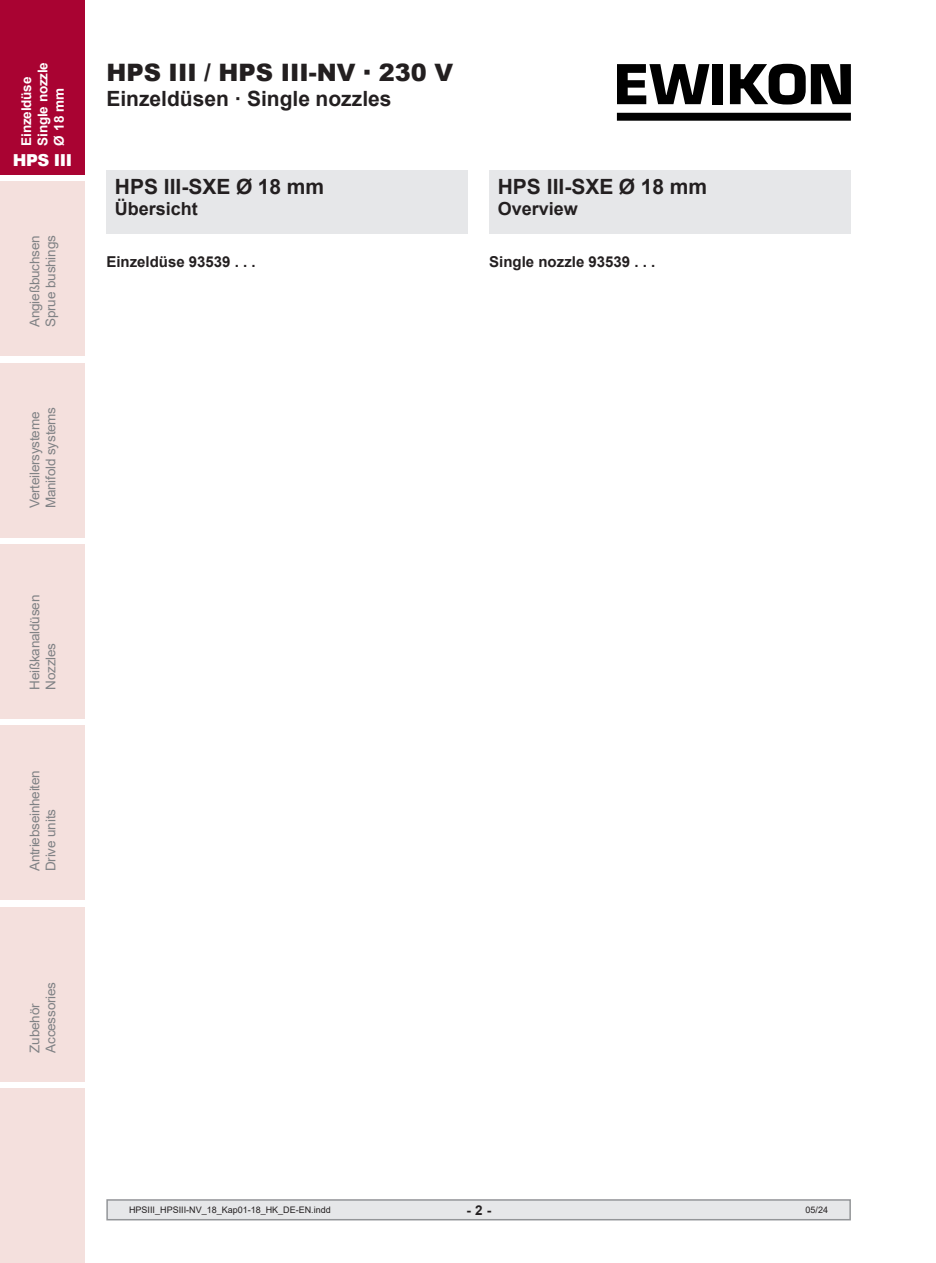
<style>
.page{position:relative;width:936px;height:1263px;background:#fff}
.page>*{position:absolute;margin:0;border:0;box-sizing:border-box;transform-origin:0 0}
.t1{font:900 24px "Arial";color:#231f20}
.Arial-14pt-fett{font:700 21px "Arial";color:#231f20}
.t2{font:700 18px "Arial";color:#231f20}
.t3{font:900 16.5px "Arial";letter-spacing:-.025em;color:#fff}
.t4{font:700 15px "Arial";color:#231f20}
.t5{font:13.5px/16.2px "Arial";letter-spacing:-.015em;color:#808285}
.t6{font:700 13.5px/16.2px "Arial";letter-spacing:-.015em;color:#fff}
.t7{font:700 13.5px "Arial";color:#231f20}
.t8{font:9px "Arial";color:#231f20}
</style>
<div class="page">
<div style="left:106px;top:1199px;width:744px;height:21px;background:#e6e7e9;border:2px solid #939598"></div>
<div style="left:0;top:0;width:85px;height:174px;background:#a90332"></div>
<div style="left:0;top:181px;width:85px;height:175px;background:#f4e0dd"></div>
<div style="left:0;top:363px;width:85px;height:174px;background:#f4e0dd"></div>
<div style="left:0;top:544px;width:85px;height:175px;background:#f4e0dd"></div>
<div style="left:0;top:907px;width:85px;height:174px;background:#f4e0dd"></div>
<div style="left:0;top:1089px;width:85px;height:174px;background:#f4e0dd"></div>
<div style="left:0;top:726px;width:85px;height:174px;background:#f4e0dd"></div>
<div style="left:617px;top:113px;width:233px;height:8px;background:#000"></div>
<svg style="left:617px;top:64px;width:92px;height:40px"></svg>
<div style="left:712px;top:64px;width:11px;height:40px;background:#000"></div>
<svg style="left:729px;top:64px;width:121px;height:40px"></svg>
<div style="left:106px;top:170px;width:362px;height:64px;background:#e6e7e9"></div>
<div style="left:489px;top:170px;width:361px;height:64px;background:#e6e7e9"></div>
<p class="t6" style="left:19px;top:146px;width:85px;rotate:-90deg">Einzeldüse<br>Single nozzle<br>Ø 18 mm</p>
<p class="t3" style="left:13px;top:148px;width:61px">HPS III</p>
<p class="t5" style="left:26px;top:327px;width:93px;rotate:-90deg">Angießbuchsen<br>Sprue bushings</p>
<p class="t5" style="left:26px;top:508px;width:103px;rotate:-90deg">Verteilersysteme<br>Manifold systems</p>
<p class="t5" style="left:26px;top:690px;width:96px;rotate:-90deg">Heißkanaldüsen<br>Nozzles</p>
<p class="t5" style="left:26px;top:871px;width:103px;rotate:-90deg">Antriebseinheiten<br>Drive units</p>
<h1 class="t1" style="left:106px;top:55px;width:348px">HPS III / HPS III-NV ∙ 230 V</h1>
<h2 class="Arial-14pt-fett" style="left:106px;top:84px;width:287px">Einzeldüsen · Single nozzles</h2>
<p class="Arial-14pt-fett" style="left:115px;top:172px;width:211px">HPS III-SXE Ø 18 mm</p>
<p class="t2" style="left:115px;top:196px;width:85px">Übersicht</p>
<p class="Arial-14pt-fett" style="left:497px;top:172px;width:211px">HPS III-SXE Ø 18 mm</p>
<p class="t2" style="left:497px;top:196px;width:82px">Overview</p>
<p class="t4" style="left:106px;top:251px;width:151px">Einzeldüse 93539 . . .</p>
<p class="t4" style="left:489px;top:251px;width:167px">Single nozzle 93539 . . .</p>
<p class="t5" style="left:26px;top:1053px;width:72px;rotate:-90deg">Zubehör<br>Accessories</p>
<p class="t8" style="left:129px;top:1204px;width:203px">HPSIII_HPSIII-NV_18_Kap01-18_HK_DE-EN.indd</p>
<p class="t7" style="left:466px;top:1200px;width:26px">- 2 -</p>
<p class="t8" style="left:805px;top:1204px;width:24px">05/24</p>
</div>
